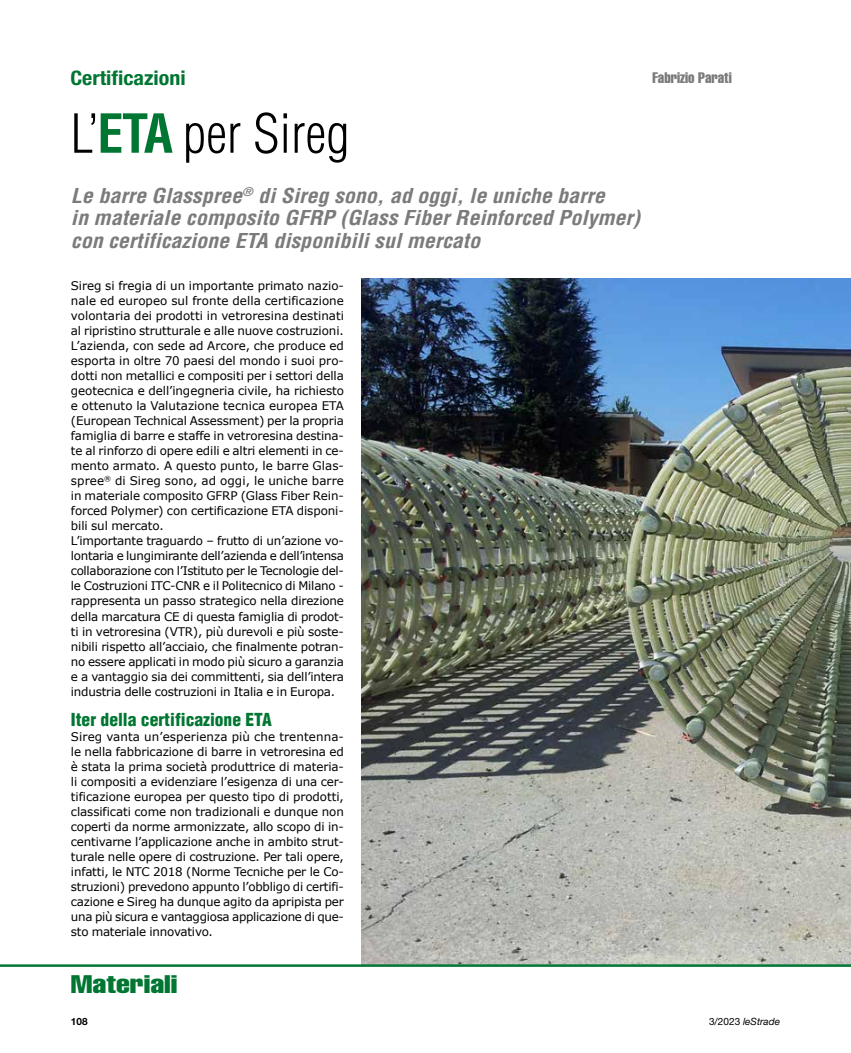
<style>
.page{position:relative;width:851px;height:1053px;background:#fff}
.page>*{position:absolute;margin:0;border:0;box-sizing:border-box;transform-origin:0 0}
.t1{font:300 condensed 52.5px "Helvetica";color:#000}
.t2{font:extra-condensed 25px "Helvetica";color:#007632;scale:1.3 1}
.t3{font:italic 700 condensed 20px/22.5px "Helvetica";color:#7c7b7b;scale:1.1 1}
.t4{font:700 condensed 20px "Helvetica Neue";color:#007632;scale:1.1 1}
.t5{font:900 condensed 17.5px "Helvetica";color:#007632}
.t6{font:extra-condensed 15px "Helvetica";color:#7c7b7b}
.t7{font:11.88px/15px "Verdana";letter-spacing:-.01em;color:#000}
.t8{font:italic 10px "Helvetica Neue";color:#000}
.t9{font:700 10px "Helvetica Neue";color:#000}
.s1{font-weight:700;color:#007632}
.s2{font-style:normal}
</style>
<div class="page">
<img style="left:361px;top:278px;width:489px;height:686px">
<hr style="left:0;top:964px;width:850px;height:2px;background:#007632">
<h3 class="t4" style="left:70px;top:66px;width:106px">Certificazioni</h3>
<h1 class="t1" style="left:70px;top:101px;width:280px">L’<span class="s1">ETA</span> per Sireg</h1>
<h3 class="t3" style="left:71px;top:184px;width:519px">Le barre Glasspree<sup>®</sup> di Sireg sono, ad oggi, le uniche barre<br>in materiale composito GFRP (Glass Fiber Reinforced Polymer) con certificazione ETA disponibili sul mercato</h3>
<p class="t6" style="left:652px;top:68px;width:81px">Fabrizio Parati</p>
<p class="t7" style="left:71px;top:278px;width:274px">Sireg si fregia di un importante primato nazio&shy;nale ed europeo sul fronte della certificazione volontaria dei prodotti in vetroresina destinati al ripristino strutturale e alle nuove costruzioni.<br>L’azienda, con sede ad Arcore, che produce ed esporta in oltre 70 paesi del mondo i suoi pro&shy;dotti non metallici e compositi per i settori della geotecnica e dell’ingegneria civile, ha richiesto e ottenuto la Valutazione tecnica europea ETA (European Technical Assessment) per la propria famiglia di barre e staffe in vetroresina destina&shy;te al rinforzo di opere edili e altri elementi in ce&shy;mento armato. A questo punto, le barre Glas&shy;spree<sup>®</sup> di Sireg sono, ad oggi, le uniche barre in materiale composito GFRP (Glass Fiber Rein&shy;forced Polymer) con certificazione ETA disponi&shy;bili sul mercato.<br>L’importante traguardo – frutto di un’azione vo&shy;lontaria e lungimirante dell’azienda e dell’intensa collaborazione con l’Istituto per le Tecnologie del&shy;le Costruzioni ITC-CNR e il Politecnico di Milano - rappresenta un passo strategico nella direzione della marcatura CE di questa famiglia di prodot&shy;ti in vetroresina (VTR), più durevoli e più soste&shy;nibili rispetto all’acciaio, che finalmente potran&shy;no essere applicati in modo più sicuro a garanzia e a vantaggio sia dei committenti, sia dell’intera industria delle costruzioni in Italia e in Europa.</p>
<h3 class="t5" style="left:71px;top:708px;width:202px">Iter della certificazione ETA</h3>
<p class="t7" style="left:71px;top:728px;width:274px;text-align:justify">Sireg vanta un’esperienza più che trentenna&shy;le nella fabbricazione di barre in vetroresina ed è stata la prima società produttrice di materia&shy;li compositi a evidenziare l’esigenza di una cer&shy;tificazione europea per questo tipo di prodotti, classificati come non tradizionali e dunque non coperti da norme armonizzate, allo scopo di in&shy;centivarne l’applicazione anche in ambito strut&shy;turale nelle opere di costruzione. Per tali opere, infatti, le NTC 2018 (Norme Tecniche per le Co&shy;struzioni) prevedono appunto l’obbligo di certifi&shy;cazione e Sireg ha dunque agito da apripista per una più sicura e vantaggiosa applicazione di que&shy;sto materiale innovativo.</p>
<h2 class="t2" style="left:71px;top:967px;width:83px">Materiali</h2>
<p class="t9" style="left:71px;top:1015px;width:18px">108</p>
<p class="t8" style="left:709px;top:1015px;width:72px"><span class="s2">3/2023</span> leStrade</p>
</div>
